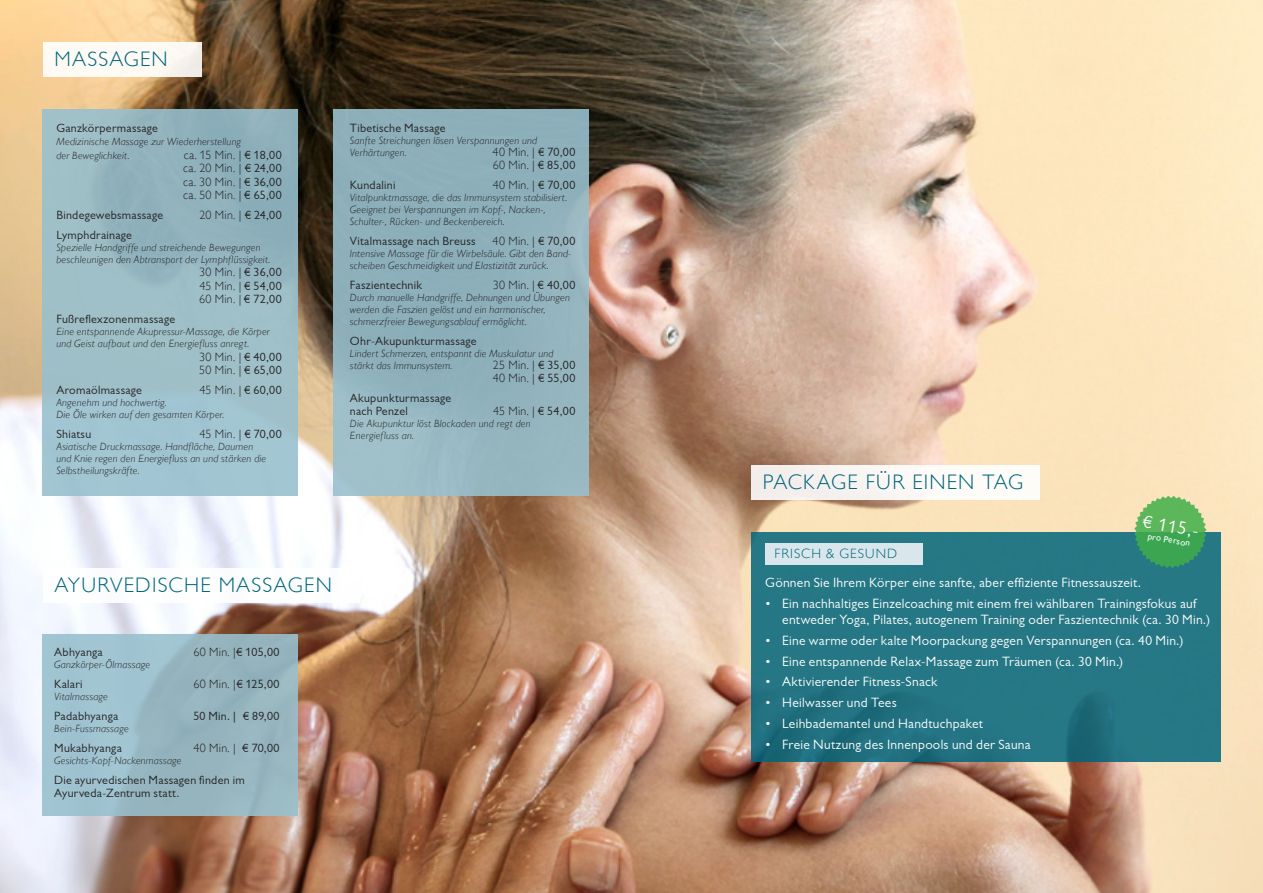
<style>
.page{position:relative;width:1263px;height:893px;background:#fff}
.page>*{position:absolute;margin:0;border:0;box-sizing:border-box;transform-origin:0 0}
.t1{font:300 21px "Gill Alt One";letter-spacing:.055em;color:#00657c}
.t2{font:18px "Gill Sans Alt One";color:#fff}
.t3{font:13.5px/16.5px "Gill Sans Alt One";letter-spacing:.02em;color:#fff}
.t4{font:300 13.5px "Gill Alt One";letter-spacing:.075em;color:#00657c}
.t5{font:300 12px/13.5px "Gill Alt One";letter-spacing:.025em;color:#231f20}
.t6{font:12px/13.5px "Gill Sans Alt One";letter-spacing:.025em;color:#231f20}
.t7{font:italic 300 10.5px/12px "Gill Alt One";letter-spacing:.02em;color:#231f20}
.t8{font:9px "Gill Alt One";color:#fff}
.s1{font-family:"Gill Sans Alt One";font-weight:400}
</style>
<div class="page">
<img style="left:0;top:0;width:1263px;height:893px">
<div style="left:751px;top:532px;width:469px;height:229px;background:#267785"></div>
<div style="left:751px;top:465px;width:289px;height:34px;background:#faf7f5"></div>
<div style="left:43px;top:43px;width:158px;height:34px;background:#fefaf4"></div>
<div style="left:43px;top:568px;width:316px;height:34px;background:#fff"></div>
<div style="left:765px;top:543px;width:157px;height:21px;background:#d9e7ed"></div>
<svg style="left:1134px;top:496px;width:72px;height:72px"></svg>
<div style="left:43px;top:109px;width:255px;height:387px;background:linear-gradient(to bottom,#90b1b9,#a4c7d3)"></div>
<div style="left:334px;top:109px;width:255px;height:387px;background:linear-gradient(to bottom,#89adb8,#98b9c2)"></div>
<div style="left:43px;top:635px;width:255px;height:181px;background:linear-gradient(to right,#a0c5d3,#94b1b9)"></div>
<h1 class="t1" style="left:55px;top:47px;width:115px">MASSAGEN</h1>
<p class="t6" style="left:56px;top:121px;width:103px">Ganzkörpermassage</p>
<p class="t7" style="left:56px;top:135px;width:186px;line-height:13.5px">Medizinische Massage zur Wiederherstellung der Beweglichkeit.</p>
<p class="t5" style="left:183px;top:148px;width:100px;text-align:justify">ca. 15 Min. | <span class="s1">€ 18,00 </span>ca. 20 Min. | <span class="s1">€ 24,00 </span>ca. 30 Min. | <span class="s1">€ 36,00 </span>ca. 50 Min. | <span class="s1">€ 65,00</span></p>
<p class="t6" style="left:56px;top:208px;width:108px">Bindegewebsmassage</p>
<p class="t5" style="left:199px;top:208px;width:84px">20 Min. | <span class="s1">€ 24,00</span></p>
<p class="t6" style="left:56px;top:228px;width:77px">Lymphdrainage</p>
<p class="t7" style="left:56px;top:241px;width:215px">Spezielle Handgriffe und streichende Bewegungen beschleunigen den Abtransport der Lymphflüssigkeit.</p>
<p class="t5" style="left:199px;top:265px;width:84px;text-align:justify">30 Min. | <span class="s1">€ 36,00<br></span>45 Min. | <span class="s1">€ 54,00<br></span>60 Min. | <span class="s1">€ 72,00</span></p>
<p class="t6" style="left:56px;top:312px;width:120px">Fußreflexzonenmassage</p>
<p class="t7" style="left:56px;top:326px;width:215px">Eine entspannende Akupressur-Massage, die Körper und Geist aufbaut und den Energiefluss anregt.</p>
<p class="t5" style="left:199px;top:350px;width:84px">30 Min. | <span class="s1">€ 40,00<br></span>50 Min. | <span class="s1">€ 65,00</span></p>
<p class="t6" style="left:56px;top:383px;width:87px">Aromaölmassage</p>
<p class="t5" style="left:199px;top:383px;width:84px">45 Min. | <span class="s1">€ 60,00</span></p>
<p class="t7" style="left:56px;top:396px;width:169px">Angenehm und hochwertig.<br>Die Öle wirken auf den gesamten Körper.</p>
<p class="t6" style="left:56px;top:427px;width:36px">Shiatsu</p>
<p class="t5" style="left:199px;top:427px;width:84px">45 Min. | <span class="s1">€ 70,00</span></p>
<p class="t7" style="left:56px;top:440px;width:211px">Asiatische Druckmassage. Handfläche, Daumen und Knie regen den Energiefluss an und stärken die<br>Selbstheilungskräfte.</p>
<p class="t6" style="left:350px;top:121px;width:97px">Tibetische Massage</p>
<p class="t7" style="left:350px;top:134px;width:189px">Sanfte Streichungen lösen Verspannungen und<br>Verhärtungen.</p>
<p class="t5" style="left:493px;top:145px;width:84px">40 Min. | <span class="s1">€ 70,00<br></span>60 Min. | <span class="s1">€ 85,00</span></p>
<p class="t6" style="left:350px;top:178px;width:47px">Kundalini</p>
<p class="t5" style="left:493px;top:178px;width:84px">40 Min. | <span class="s1">€ 70,00</span></p>
<p class="t7" style="left:350px;top:191px;width:219px">Vitalpunktmassage, die das Immunsystem stabilisiert.<br>Geeignet bei Verspannungen im Kopf-, Nacken-,<br>Schulter-, Rücken- und Beckenbereich.</p>
<p class="t6" style="left:350px;top:234px;width:127px">Vitalmassage nach Breuss</p>
<p class="t5" style="left:493px;top:234px;width:84px">40 Min. | <span class="s1">€ 70,00</span></p>
<p class="t7" style="left:350px;top:247px;width:223px">Intensive Massage für die Wirbelsäule. Gibt den Band&shy;scheiben Geschmeidigkeit und Elastizität zurück.</p>
<p class="t6" style="left:350px;top:278px;width:74px">Faszientechnik</p>
<p class="t5" style="left:493px;top:278px;width:84px">30 Min. | <span class="s1">€ 40,00</span></p>
<p class="t7" style="left:350px;top:291px;width:221px">Durch manuelle Handgriffe, Dehnungen und Übungen werden die Faszien gelöst und ein harmonischer, schmerzfreier Bewegungsablauf ermöglicht.</p>
<p class="t6" style="left:350px;top:334px;width:128px">Ohr-Akupunkturmassage</p>
<p class="t7" style="left:350px;top:347px;width:205px">Lindert Schmerzen, entspannt die Muskulatur und stärkt das Immunsystem.</p>
<p class="t5" style="left:493px;top:358px;width:84px">25 Min. | <span class="s1">€ 35,00<br></span>40 Min. | <span class="s1">€ 55,00</span></p>
<p class="t6" style="left:350px;top:391px;width:103px">Akupunkturmassage nach Penzel</p>
<p class="t5" style="left:493px;top:405px;width:84px">45 Min. | <span class="s1">€ 54,00</span></p>
<p class="t7" style="left:350px;top:418px;width:182px">Die Akupunktur löst Blockaden und regt den<br>Energiefluss an.</p>
<h1 class="t1" style="left:763px;top:470px;width:262px">PACKAGE FÜR EINEN TAG</h1>
<p class="t4" style="left:774px;top:546px;width:124px">FRISCH &amp; GESUND</p>
<h2 class="t2" style="left:1144px;top:511px;width:58px;rotate:10deg">€ 115,-</h2>
<p class="t8" style="left:1149px;top:531px;width:44px;rotate:10deg">pro Person</p>
<h1 class="t1" style="left:55px;top:573px;width:279px">AYURVEDISCHE MASSAGEN</h1>
<p class="t3" style="left:765px;top:574px;width:377px">Gönnen Sie Ihrem Körper eine sanfte, aber effiziente Fitnessauszeit.</p>
<p class="t3" style="left:782px;top:595px;width:429px;text-indent:-17px">• Ein nachhaltiges Einzelcoaching mit einem frei wählbaren Trainingsfokus auf entweder Yoga, Pilates, autogenem Training oder Faszientechnik (ca. 30 Min.)</p>
<p class="t3" style="left:765px;top:632px;width:420px">• Eine warme oder kalte Moorpackung gegen Verspannungen (ca. 40 Min.)</p>
<p class="t3" style="left:765px;top:653px;width:360px">• Eine entspannende Relax-Massage zum Träumen (ca. 30 Min.)</p>
<p class="t3" style="left:765px;top:674px;width:173px">• Aktivierender Fitness-Snack</p>
<p class="t3" style="left:765px;top:694px;width:133px">• Heilwasser und Tees</p>
<p class="t3" style="left:765px;top:715px;width:219px">• Leihbademantel und Handtuchpaket</p>
<p class="t3" style="left:765px;top:736px;width:267px">• Freie Nutzung des Innenpools und der Sauna</p>
<p class="t6" style="left:54px;top:645px;width:50px">Abhyanga</p>
<p class="t5" style="left:194px;top:645px;width:88px">60 Min. |<span class="s1">€ 105,00</span></p>
<p class="t7" style="left:54px;top:659px;width:98px">Ganzkörper-Ölmassage</p>
<p class="t6" style="left:54px;top:677px;width:30px">Kalari</p>
<p class="t5" style="left:194px;top:677px;width:88px">60 Min. |<span class="s1">€ 125,00</span></p>
<p class="t7" style="left:54px;top:691px;width:55px">Vitalmassage</p>
<p class="t6" style="left:54px;top:709px;width:66px">Padabhyanga</p>
<p class="t6" style="left:193px;top:709px;width:88px">50 Min. | € 89,00</p>
<p class="t7" style="left:54px;top:722px;width:76px">Bein-Fussmassage</p>
<p class="t6" style="left:54px;top:741px;width:69px">Mukabhyanga</p>
<p class="t5" style="left:193px;top:741px;width:88px">40 Min. | <span class="s1">€ 70,00</span></p>
<p class="t7" style="left:54px;top:754px;width:129px">Gesichts-Kopf-Nackenmassage</p>
<p class="t6" style="left:54px;top:773px;width:192px">Die ayurvedischen Massagen finden im<br>Ayurveda-Zentrum statt.</p>
</div>
